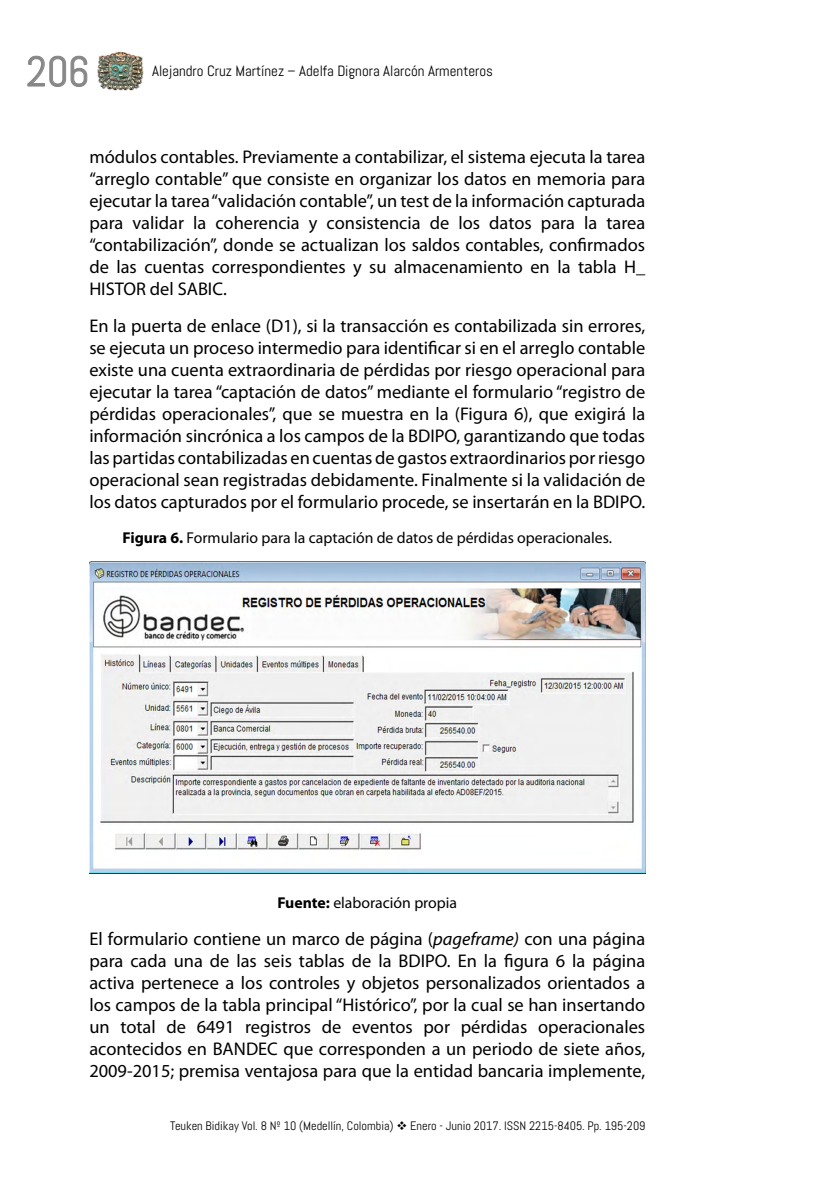
<style>
.page{position:relative;width:819px;height:1191px;background:#fff}
.page>*{position:absolute;margin:0;border:0;box-sizing:border-box;transform-origin:0 0}
.t1{font:42px "Abel";color:#878787}
.C__de_tex{font:18.38px/22.1px "Myriad Pro";color:#000;text-align:justify}
.tit__tablas{font:15.75px "Myriad Pro";color:#000}
.fuente{font:15.75px "Myriad Pro";color:#000}
.t2{font:14.88px "Abel";color:#000}
.t3{font:12.25px "Abel";color:#000}
.s1{font-weight:700}
.s2{font-style:italic}
</style>
<div class="page">
<img style="left:97px;top:52px;width:46px;height:39px">
<svg style="left:27px;top:56px;width:60px;height:31px"></svg>
<img style="left:89px;top:561px;width:556px;height:312px">
<h1 class="t1" style="left:26px;top:45px;width:65px">206</h1>
<p class="t2" style="left:152px;top:61px;width:342px">Alejandro Cruz Martínez – Adelfa Dignora Alarcón Armenteros</p>
<p class="C__de_tex" style="left:89px;top:145px;width:557px">módulos contables. Previamente a contabilizar, el sistema ejecuta la tarea “arreglo contable” que consiste en organizar los datos en memoria para ejecutar la tarea “validación contable”, un test de la información capturada para validar la coherencia y consistencia de los datos para la tarea “contabilización”, donde se actualizan los saldos contables, confirmados de las cuentas correspondientes y su almacenamiento en la tabla H_ HISTOR del SABIC.</p>
<p class="C__de_tex" style="left:89px;top:314px;width:557px">En la puerta de enlace (D1), si la transacción es contabilizada sin errores, se ejecuta un proceso intermedio para identificar si en el arreglo contable existe una cuenta extraordinaria de pérdidas por riesgo operacional para ejecutar la tarea “captación de datos” mediante el formulario “registro de pérdidas operacionales”, que se muestra en la (Figura 6), que exigirá la información sincrónica a los campos de la BDIPO, garantizando que todas las partidas contabilizadas en cuentas de gastos extraordinarios por riesgo operacional sean registradas debidamente. Finalmente si la validación de los datos capturados por el formulario procede, se insertarán en la BDIPO.</p>
<p class="tit__tablas" style="left:122px;top:527px;width:491px"><span class="s1">Figura 6.</span> Formulario para la captación de datos de pérdidas operacionales.</p>
<p class="fuente" style="left:277px;top:893px;width:181px"><span class="s1">Fuente:</span> elaboración propia</p>
<p class="C__de_tex" style="left:89px;top:927px;width:557px">El formulario contiene un marco de página (<span class="s2">pageframe)</span> con una página para cada una de las seis tablas de la BDIPO. En la figura 6 la página activa pertenece a los controles y objetos personalizados orientados a los campos de la tabla principal “Histórico”, por la cual se han insertando un total de 6491 registros de eventos por pérdidas operacionales acontecidos en BANDEC que corresponden a un periodo de siete años, 2009-2015; premisa ventajosa para que la entidad bancaria implemente,</p>
<p class="t3" style="left:170px;top:1118px;width:477px">Teuken Bidikay Vol. 8 Nº 10 (Medellín, Colombia) ❖ Enero - Junio 2017. ISSN 2215-8405. Pp. 195-209</p>
</div>
